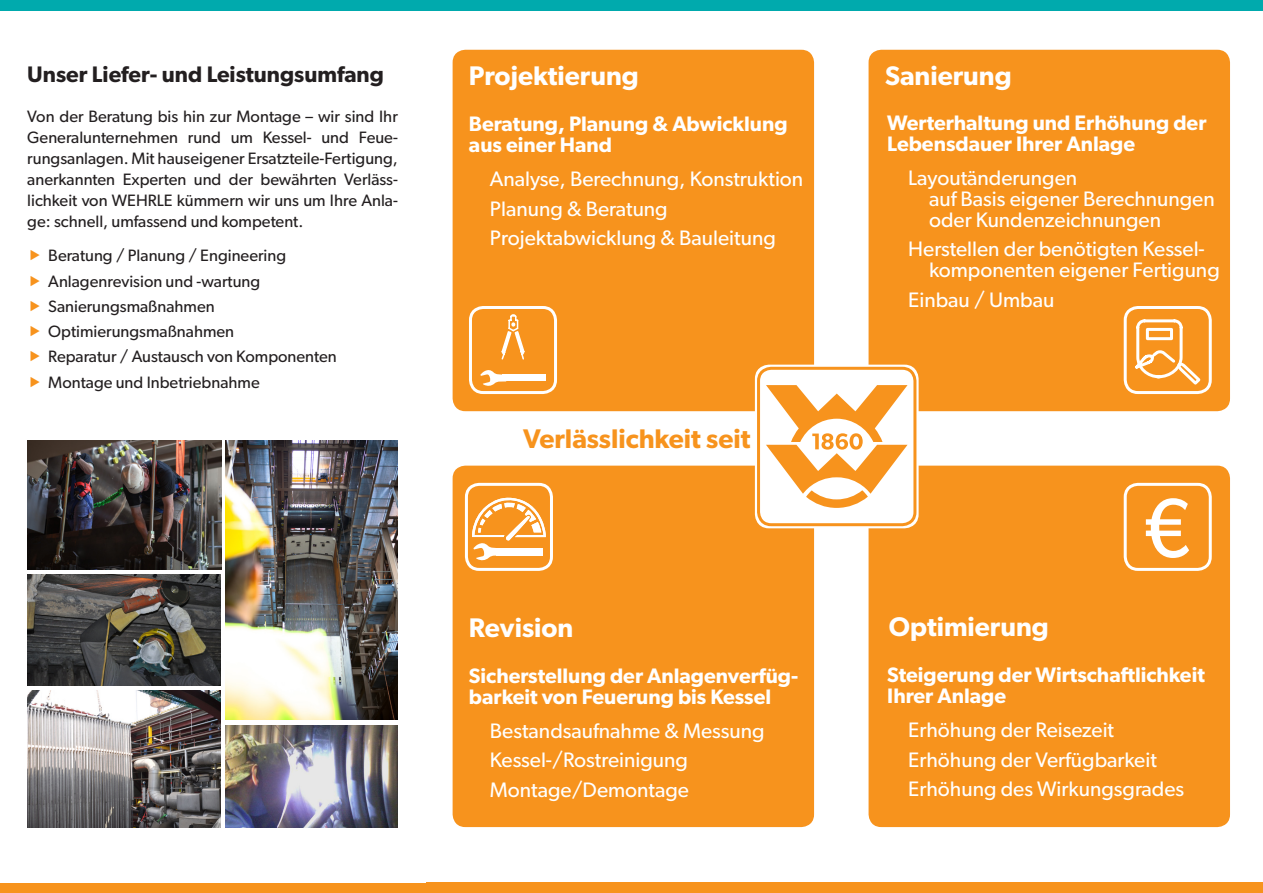
<style>
.page{position:relative;width:1263px;height:893px;background:#fff}
.page>*{position:absolute;margin:0;border:0;box-sizing:border-box;transform-origin:0 0}
.t1{font:84px "Gibson";color:#fff}
.t2{font:600 27px "Gibson";color:#fff}
.t3{font:600 27px "Gibson";color:#f7931d}
.t4{font:600 22.5px "Gibson";color:#231f20}
.t5{font:21px/21px "Gibson";color:#fff}
.Flyer_Textschrift_Gi{font:600 21px/21px "Gibson";color:#fff}
.Flyer_Textschrift_Gi-2{font:16.5px/21px "Gibson";color:#231f20;text-align:justify}
</style>
<div class="page">
<div style="left:453px;top:50px;width:361px;height:361px;background:#f7931d;border-radius:13px"></div>
<div style="left:0;top:0;width:1263px;height:10px;background:#00aaad"></div>
<div style="left:0;top:882px;width:1263px;height:11px;background:#f7931d"></div>
<img style="left:27px;top:440px;width:194px;height:129px">
<div style="left:453px;top:466px;width:361px;height:361px;background:#f7931d;border-radius:13px"></div>
<div style="left:868px;top:466px;width:362px;height:361px;background:#f7931d;border-radius:13px"></div>
<img style="left:27px;top:690px;width:194px;height:137px">
<img style="left:27px;top:574px;width:194px;height:111px">
<img style="left:226px;top:440px;width:171px;height:280px">
<img style="left:226px;top:726px;width:172px;height:101px">
<div style="left:868px;top:50px;width:362px;height:361px;background:#f7931d;border-radius:13px"></div>
<div style="left:755px;top:365px;width:164px;height:163px;border:3px solid #fff;border-radius:13px"></div>
<div style="left:758px;top:368px;width:157px;height:157px;background:#fff;border-radius:13px"></div>
<div style="left:757px;top:367px;width:159px;height:159px;border:3px solid #f7931d;border-radius:13px"></div>
<svg style="left:766px;top:385px;width:141px;height:123px"></svg>
<svg style="left:501px;top:314px;width:24px;height:46px"></svg>
<svg style="left:480px;top:370px;width:26px;height:16px"></svg>
<div style="left:502px;top:375px;width:44px;height:6px;background:#fff"></div>
<div style="left:469px;top:306px;width:88px;height:88px;border:3px solid #fff;border-radius:13px"></div>
<svg style="left:472px;top:497px;width:74px;height:64px"></svg>
<div style="left:496px;top:548px;width:47px;height:7px;background:#fff"></div>
<div style="left:465px;top:483px;width:88px;height:88px;border:3px solid #fff;border-radius:13px"></div>
<svg style="left:1135px;top:319px;width:66px;height:66px"></svg>
<div style="left:1124px;top:306px;width:88px;height:88px;border:3px solid #fff;border-radius:13px"></div>
<div style="left:1124px;top:483px;width:88px;height:88px;border:3px solid #fff;border-radius:13px"></div>
<p class="t4" style="left:27px;top:61px;width:358px">Unser Liefer- und Leistungsumfang</p>
<p class="Flyer_Textschrift_Gi-2" style="left:27px;top:106px;width:372px">Von der Beratung bis hin zur Montage – wir sind Ihr Generalunternehmen rund um Kessel- und Feue&shy;rungsanlagen. Mit hauseigener Ersatzteile-Fertigung, anerkannten Experten und der bewährten Verläss&shy;lichkeit von WEHRLE kümmern wir uns um Ihre Anla&shy;ge: schnell, umfassend und kompetent.</p>
<p class="Flyer_Textschrift_Gi-2" style="left:48px;top:245px;width:239px">Beratung / Planung / Engineering</p>
<p class="Flyer_Textschrift_Gi-2" style="left:48px;top:270px;width:213px">Anlagenrevision und -wartung</p>
<p class="Flyer_Textschrift_Gi-2" style="left:48px;top:295px;width:168px">Sanierungsmaßnahmen</p>
<p class="Flyer_Textschrift_Gi-2" style="left:48px;top:321px;width:187px">Optimierungsmaßnahmen</p>
<p class="Flyer_Textschrift_Gi-2" style="left:48px;top:346px;width:290px">Reparatur / Austausch von Komponenten</p>
<p class="Flyer_Textschrift_Gi-2" style="left:48px;top:371px;width:213px">Montage und Inbetriebnahme</p>
<p class="t2" style="left:469px;top:60px;width:171px">Projektierung</p>
<p class="Flyer_Textschrift_Gi" style="left:469px;top:113px;width:320px">Beratung, Planung &amp; Abwicklung aus einer Hand</p>
<p class="t5" style="left:490px;top:168px;width:315px">Analyse, Berechnung, Konstruktion</p>
<p class="t5" style="left:490px;top:198px;width:179px">Planung &amp; Beratung</p>
<p class="t5" style="left:490px;top:227px;width:287px">Projektabwicklung &amp; Bauleitung</p>
<p class="t3" style="left:523px;top:423px;width:229px">Verlässlichkeit seit</p>
<p class="t2" style="left:885px;top:60px;width:128px">Sanierung</p>
<p class="Flyer_Textschrift_Gi" style="left:887px;top:112px;width:321px">Werterhaltung und Erhöhung der<br>Lebensdauer Ihrer Anlage</p>
<p class="t5" style="left:929px;top:167px;width:287px;text-indent:-21px">Layoutänderungen<br>auf Basis eigener Berechnungen oder Kundenzeichnungen</p>
<p class="t5" style="left:929px;top:238px;width:292px;text-indent:-21px">Herstellen der benötigten Kessel&shy;komponenten eigener Fertigung</p>
<p class="t5" style="left:908px;top:289px;width:148px">Einbau / Umbau</p>
<p class="t1" style="left:1143px;top:477px;width:51px">€</p>
<p class="t2" style="left:469px;top:612px;width:106px">Revision</p>
<p class="t2" style="left:889px;top:611px;width:162px">Optimierung</p>
<p class="Flyer_Textschrift_Gi" style="left:469px;top:665px;width:331px">Sicherstellung der Anlagenverfüg&shy;barkeit von Feuerung bis Kessel</p>
<p class="t5" style="left:490px;top:720px;width:276px">Bestandsaufnahme &amp; Messung</p>
<p class="t5" style="left:490px;top:749px;width:200px">Kessel-/Rostreinigung</p>
<p class="t5" style="left:490px;top:779px;width:201px">Montage/Demontage</p>
<p class="Flyer_Textschrift_Gi" style="left:887px;top:664px;width:319px">Steigerung der Wirtschaftlichkeit<br>Ihrer Anlage</p>
<p class="t5" style="left:908px;top:719px;width:207px">Erhöhung der Reisezeit</p>
<p class="t5" style="left:908px;top:748px;width:250px">Erhöhung der Verfügbarkeit</p>
<p class="t5" style="left:908px;top:778px;width:277px">Erhöhung des Wirkungsgrades</p>
</div>
